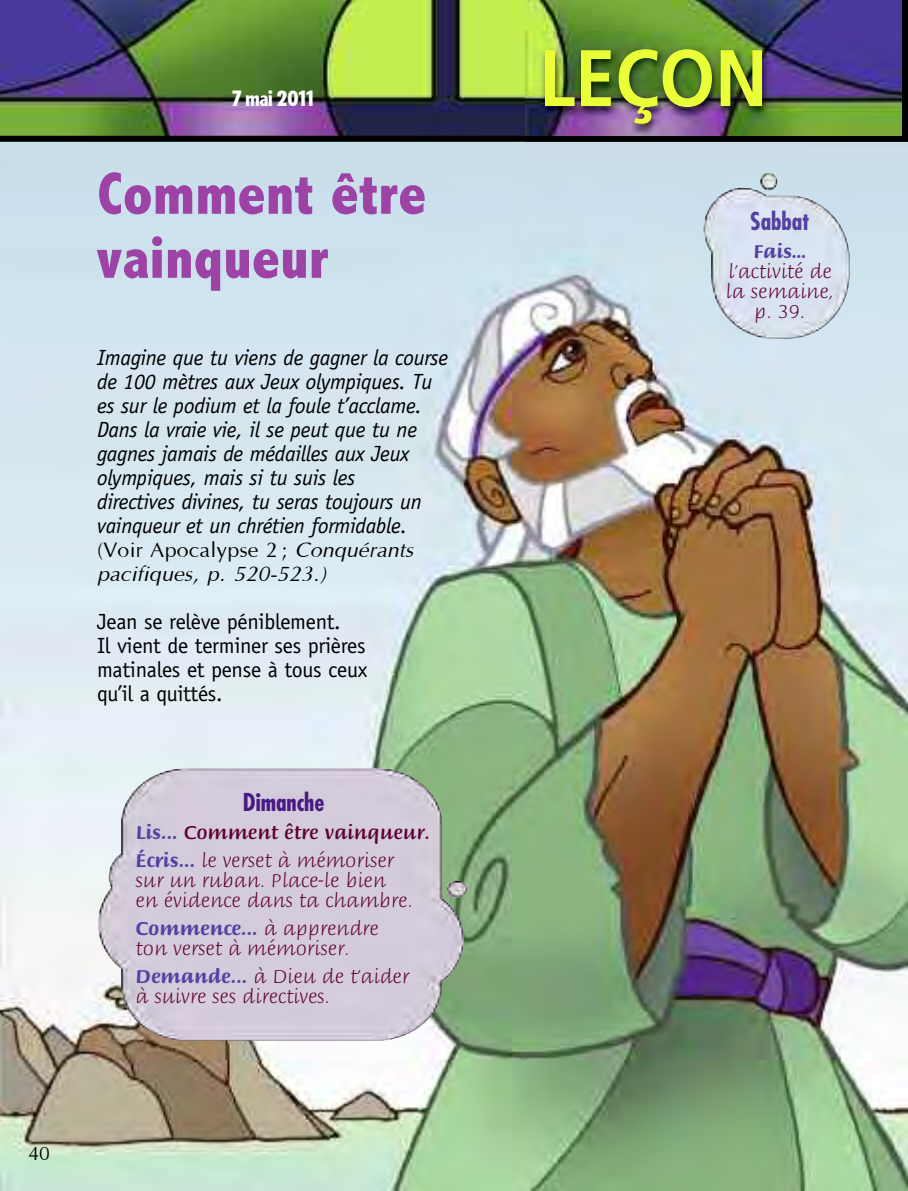
<style>
.page{position:relative;width:908px;height:1191px;background:#fff}
.page>*{position:absolute;margin:0;border:0;box-sizing:border-box;transform-origin:0 0}
.t1{font:700 80px "Frutiger";color:#ebff38;scale:.9 1}
.t2{font:800 condensed 60px/64px "Abadi";color:#9c43a5}
.t3{font:700 condensed 24px "Futura";color:#481b84}
.t4{font:700 condensed 24px "Futura";color:#5441a2}
.t5{font:italic 22px/24px "Officina Sans";letter-spacing:-.015em;color:#000}
.t6{font:22px/24px "Officina Sans";letter-spacing:-.015em;color:#000}
.t7{font:italic 22px/24px "Optane";color:#000}
.t8{font:700 22px "Lucky Strike FT Mpc";color:#fff}
.t9{font:20px/20px "Briem Script MM 217 wt";color:#5d0033}
.t10{font:20px "Briem Script MM 441 wt";color:#5d0033}
.t11{font:20px "Briem Script MM 553 wt";color:#5441a2}
.t12{font:20px "Optane";color:#000}
.s1{font-style:normal}
.s2{font-family:"Briem Script MM 553 wt";color:#5441a2}
.s3{font-family:"Briem Script MM 217 wt";color:#5d0033}
</style>
<div class="page">
<img style="left:0;top:142px;width:907px;height:1049px">
<img style="left:0;top:0;width:901px;height:142px">
<img style="left:525px;top:139px;width:382px;height:21px">
<img style="left:525px;top:136px;width:376px;height:3px">
<svg style="left:901px;top:0;width:7px;height:142px"></svg>
<img style="left:525px;top:32px;width:376px;height:104px">
<img style="left:97px;top:767px;width:368px;height:273px">
<img style="left:702px;top:173px;width:147px;height:166px">
<p class="t8" style="left:232px;top:87px;width:83px">7 mai 2011</p>
<h2 class="t2" style="left:97px;top:164px;width:330px">Comment être vainqueur</h2>
<p class="t5" style="left:97px;top:347px;width:352px">Imagine que tu viens de gagner la course de 100 mètres aux Jeux olympiques. Tu es sur le podium et la foule t’acclame.<br>Dans la vraie vie, il se peut que tu ne gagnes jamais de médailles aux Jeux olympiques, mais si tu suis les<br>directives divines, tu seras toujours un vainqueur et un chrétien formidable.</p>
<p class="t7" style="left:97px;top:540px;width:322px"><span class="s1">(Voir Apocalypse 2 ;</span> Conquérants pacifiques, p. 520-523.)</p>
<p class="t6" style="left:97px;top:611px;width:272px">Jean se relève péniblement.<br>Il vient de terminer ses prières matinales et pense à tous ceux qu’il a quittés.</p>
<p class="t3" style="left:243px;top:792px;width:83px">Dimanche</p>
<p class="t10" style="left:136px;top:824px;width:295px"><span class="s2">Lis...</span> Comment être vainqueur.</p>
<p class="t9" style="left:135px;top:852px;width:279px"><span class="s2">Écris...</span> le verset à mémoriser sur un ruban. Place-le bien en évidence dans ta chambre.</p>
<p class="t11" style="left:135px;top:920px;width:244px">Commence... <span class="s3">à apprendre</span></p>
<p class="t9" style="left:135px;top:936px;width:275px;line-height:28px">ton verset à mémoriser.<br><span class="s2">Demande...</span> à Dieu de t’aider</p>
<p class="t9" style="left:135px;top:988px;width:196px">à suivre ses directives.</p>
<p class="t12" style="left:28px;top:1145px;width:23px">40</p>
<h1 class="t1" style="left:539px;top:46px;width:255px">LEÇON</h1>
<p class="t4" style="left:749px;top:210px;width:61px">Sabbat</p>
<p class="t11" style="left:753px;top:242px;width:54px">Fais…</p>
<p class="t9" style="left:725px;top:262px;width:110px;text-align:center">l’activité de la semaine, p. 39.</p>
</div>
